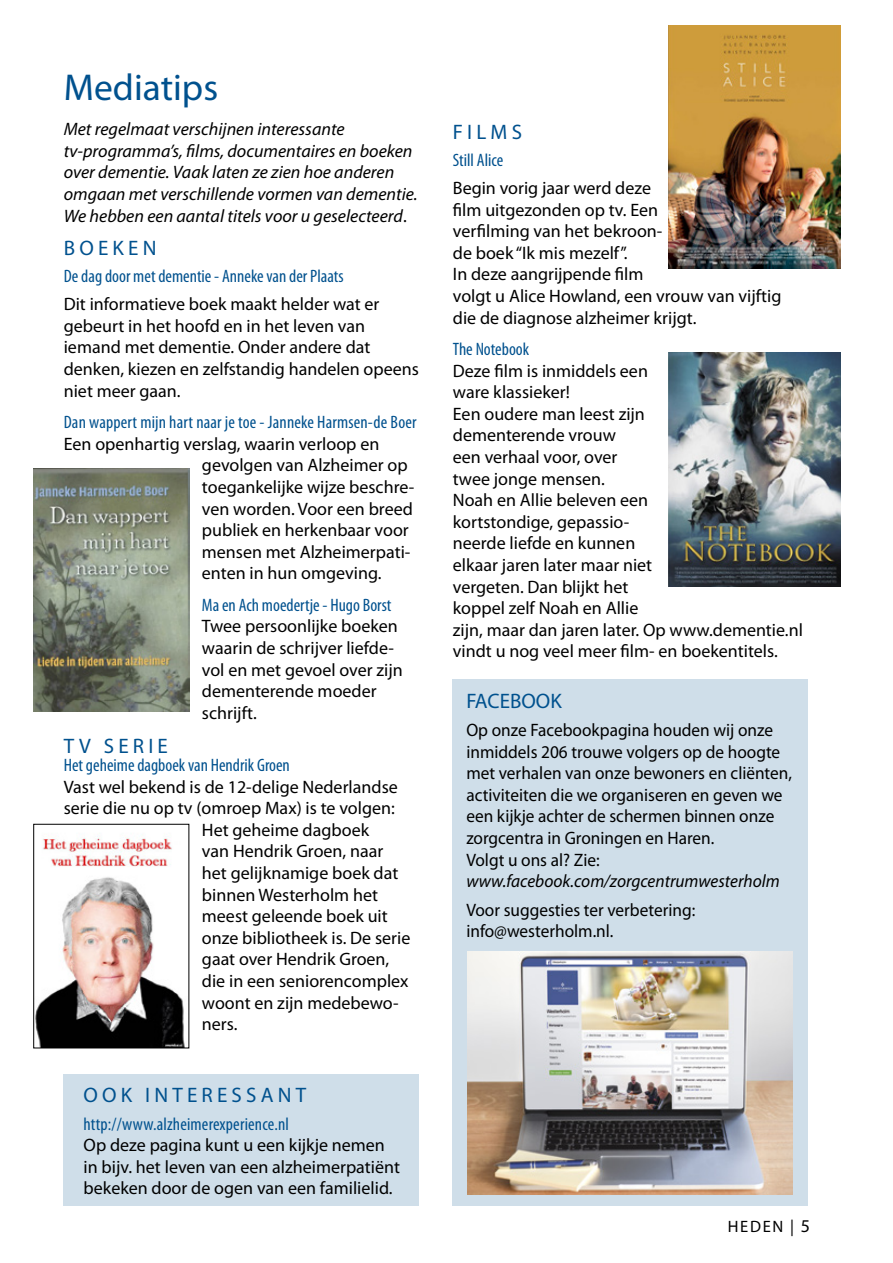
<style>
.page{position:relative;width:893px;height:1263px;background:#fff}
.page>*{position:absolute;margin:0;border:0;box-sizing:border-box;transform-origin:0 0}
.t1{font:37.5px "Myriad Pro";color:#00518e}
.t2{font:21px "Myriad Pro";letter-spacing:.2em;color:#00518e}
.t3{font:21px "Myriad Pro";color:#00518e}
.t4{font:18px/21.6px "Myriad Pro";color:#000}
.t5{font:18px/21.6px "Myriad Pro";color:#000;scale:.96 1}
.t6{font:condensed 18px "Myriad Pro";color:#00518e}
.t7{font:italic 18px/21.6px "Myriad Pro";color:#000}
.t8{font:italic 18px "Myriad Pro";color:#000;scale:.96 1}
.t9{font:16.5px "Myriad Pro";letter-spacing:.1em;color:#000}
.s1{font-style:normal}
.s2{font-size:18px}
</style>
<div class="page">
<div style="left:453px;top:679px;width:355px;height:526px;background:#cfdee9"></div>
<div style="left:64px;top:1074px;width:355px;height:131px;background:#cfdee9"></div>
<hr style="left:0;top:0;width:1px;height:1263px;background:#98ad78">
<img style="left:33px;top:468px;width:156px;height:243px">
<img style="left:668px;top:26px;width:172px;height:243px">
<img style="left:35px;top:836px;width:150px;height:210px">
<div style="left:33px;top:824px;width:156px;height:224px;border:1px solid #000"></div>
<img style="left:668px;top:352px;width:172px;height:235px">
<img style="left:468px;top:952px;width:324px;height:243px">
<h1 class="t1" style="left:64px;top:65px;width:156px">Mediatips</h1>
<p class="t7" style="left:64px;top:118px;width:355px">Met regelmaat verschijnen interessante tv-programma’s, films, documentaires en boeken over dementie. Vaak laten ze zien hoe anderen omgaan met verschillende vormen van dementie.<br>We hebben een aantal titels voor u geselecteerd<span class="s1">.</span></p>
<p class="t2" style="left:64px;top:235px;width:94px">BOEKEN</p>
<p class="t6" style="left:64px;top:265px;width:281px">De dag door met dementie - Anneke van der Plaats</p>
<p class="t4" style="left:64px;top:293px;width:357px">Dit informatieve boek maakt helder wat er gebeurt in het hoofd en in het leven van iemand met dementie. Onder andere dat denken, kiezen en zelfstandig handelen opeens niet meer gaan.</p>
<p class="t6" style="left:64px;top:411px;width:354px">Dan wappert mijn hart naar je toe - Janneke Harmsen-de Boer</p>
<p class="t4" style="left:202px;top:433px;width:214px;text-indent:-138px">Een openhartig verslag, waarin verloop en gevolgen van Alzheimer op toegankelijke wijze beschre&shy;ven worden. Voor een breed publiek en herkenbaar voor mensen met Alzheimerpati&shy;ënten in hun omgeving.</p>
<p class="t6" style="left:202px;top:594px;width:191px">Ma en Ach moedertje - Hugo Borst</p>
<p class="t4" style="left:202px;top:615px;width:202px">Twee persoonlijke boeken waarin de schrijver liefde&shy;vol en met gevoel over zijn dementerende moeder schrijft.</p>
<p class="t2" style="left:64px;top:732px;width:106px">TV SERIE</p>
<p class="t6" style="left:64px;top:754px;width:228px">Het geheime dagboek van Hendrik Groen</p>
<p class="t4" style="left:64px;top:775px;width:336px">Vast wel bekend is de 12-delige Nederlandse</p>
<p class="t4" style="left:64px;top:797px;width:333px">serie die nu op tv (omroep Max) is te volgen:</p>
<p class="t4" style="left:202px;top:819px;width:169px">Het geheime dagboek</p>
<p class="t4" style="left:202px;top:840px;width:183px">van Hendrik Groen, naar</p>
<p class="t4" style="left:202px;top:862px;width:198px">het gelijknamige boek dat</p>
<p class="t4" style="left:202px;top:883px;width:178px">binnen Westerholm het</p>
<p class="t4" style="left:202px;top:905px;width:187px">meest geleende boek uit</p>
<p class="t4" style="left:202px;top:927px;width:210px">onze bibliotheek is. De serie</p>
<p class="t4" style="left:202px;top:948px;width:189px">gaat over Hendrik Groen,</p>
<p class="t4" style="left:202px;top:970px;width:208px">die in een seniorencomplex</p>
<p class="t4" style="left:202px;top:991px;width:198px">woont en zijn medebewo-</p>
<p class="t4" style="left:202px;top:1013px;width:37px">ners.</p>
<p class="t2" style="left:84px;top:1081px;width:224px">OOK INTERESSANT</p>
<p class="t6" style="left:84px;top:1113px;width:207px">http://www.alzheimerexperience.nl</p>
<p class="t4" style="left:84px;top:1134px;width:318px">Op deze pagina kunt u een kijkje nemen in bijv. het leven van een alzheimerpatiënt bekeken door de ogen van een familielid.</p>
<p class="t2" style="left:453px;top:119px;width:71px">FILMS</p>
<p class="t6" style="left:453px;top:149px;width:52px">Still Alice</p>
<p class="t4" style="left:453px;top:177px;width:330px">Begin vorig jaar werd deze<br>film uitgezonden op tv. Een<br>verfilming van het bekroon-<br>de boek “Ik mis mezelf”.<br>In deze aangrijpende film<br>volgt u Alice Howland, een vrouw van vijftig die de diagnose alzheimer krijgt.</p>
<p class="t6" style="left:453px;top:338px;width:78px">The Notebook</p>
<p class="t4" style="left:453px;top:359px;width:352px">Deze film is inmiddels een<br>ware klassieker!<br>Een oudere man leest zijn<br>dementerende vrouw<br>een verhaal voor, over<br>twee jonge mensen.<br>Noah en Allie beleven een<br>kortstondige, gepassio-<br>neerde liefde en kunnen<br>elkaar jaren later maar niet<br>vergeten. Dan blijkt het<br>koppel zelf Noah en Allie<br>zijn, maar dan jaren later. Op www.dementie.nl vindt u nog veel meer film- en boekentitels.</p>
<p class="t3" style="left:466px;top:688px;width:97px">FACEBOOK</p>
<p class="t5" style="left:466px;top:719px;width:341px">Op onze Facebookpagina houden wij onze inmiddels 206 trouwe volgers op de hoogte met verhalen van onze bewoners en cliënten, activiteiten die we organiseren en geven we een kijkje achter de schermen binnen onze zorgcentra in Groningen en Haren.<br>Volgt u ons al? Zie:</p>
<p class="t8" style="left:466px;top:870px;width:328px">www.facebook.com/zorgcentrumwesterholm</p>
<p class="t5" style="left:466px;top:898px;width:240px">Voor suggesties ter verbetering: info@westerholm.nl.</p>
<p class="t9" style="left:728px;top:1216px;width:84px">HEDEN | <span class="s2">5</span></p>
</div>
